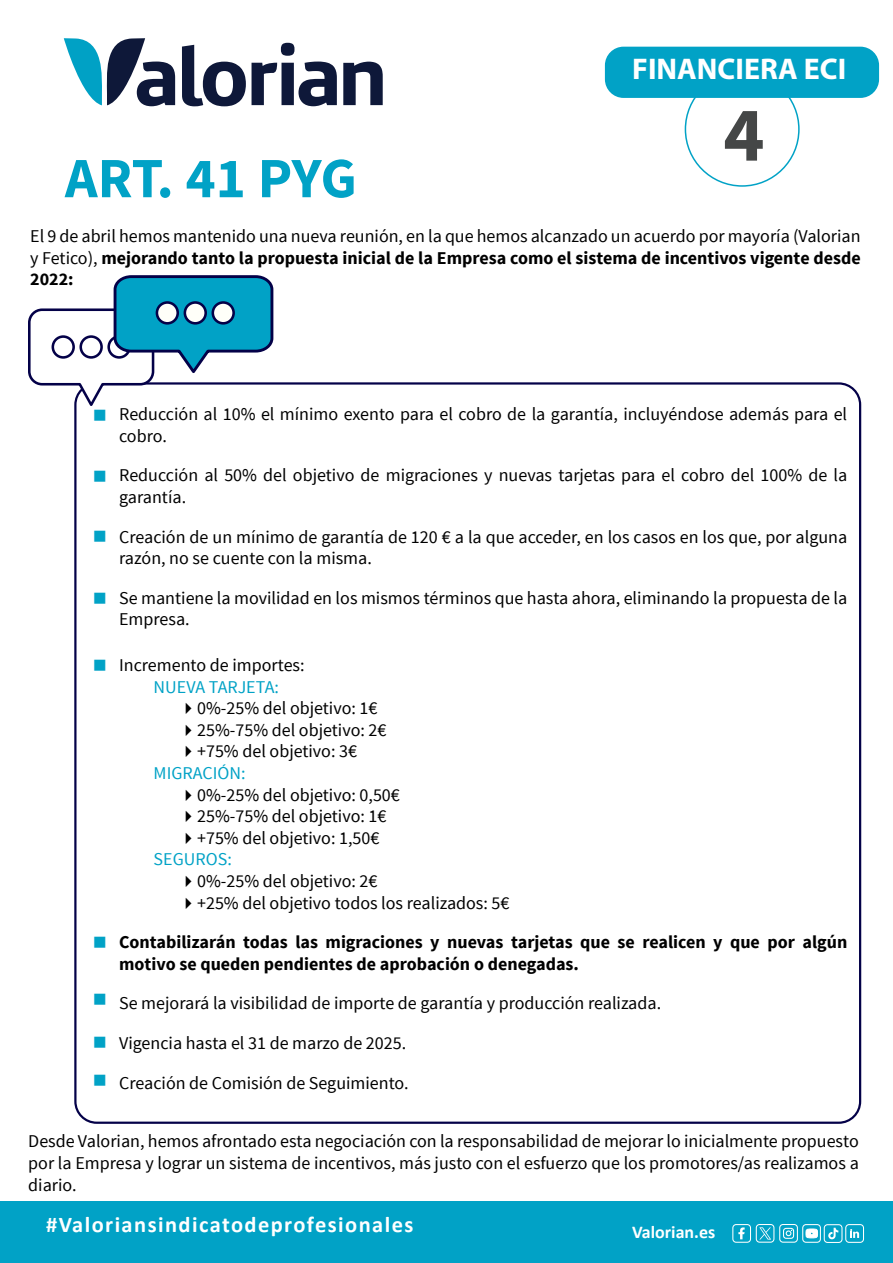
<style>
.page{position:relative;width:893px;height:1263px;background:#fff}
.page>*{position:absolute;margin:0;border:0;box-sizing:border-box;transform-origin:0 0}
.t1{font:700 78px "Source Sans Pro";color:#454747}
.t2{font:700 57px "Source Sans Pro";letter-spacing:-.01em;color:#01a2c6}
.t3{font:700 30px "Myriad Pro";color:#fff}
.t4{font:700 22.5px "Calibri";letter-spacing:.065em;color:#fff}
.t5{font:18px/21.6px "Source Sans Pro";color:#000}
.t6{font:700 18px/21.6px "Source Sans Pro";color:#000}
.t7{font:18px "Source Sans Pro";color:#01a2c6}
.t8{font:700 18px "Calibri";color:#fff}
.s1{font-weight:700}
.s2{color:#01a2c6}
</style>
<div class="page">
<div style="left:0;top:1201px;width:893px;height:62px;background:#01a2c6"></div>
<svg style="left:252px;top:43px;width:85px;height:63px"></svg>
<svg style="left:343px;top:62px;width:40px;height:43px"></svg>
<svg style="left:64px;top:38px;width:111px;height:68px"></svg>
<svg style="left:182px;top:45px;width:64px;height:61px"></svg>
<svg style="left:806px;top:1229px;width:12px;height:9px"></svg>
<div style="left:802px;top:1224px;width:19px;height:19px;border:1px solid #fff;border-radius:3px"></div>
<div style="left:756px;top:1224px;width:18px;height:19px;border:1px solid #fff;border-radius:3px"></div>
<svg style="left:783px;top:1228px;width:11px;height:11px"></svg>
<div style="left:779px;top:1224px;width:19px;height:19px;border:1px solid #fff;border-radius:3px"></div>
<div style="left:732px;top:1224px;width:19px;height:19px;border:1px solid #fff;border-radius:3px"></div>
<svg style="left:738px;top:1227px;width:7px;height:12px"></svg>
<div style="left:824px;top:1224px;width:18px;height:19px;border:1px solid #fff;border-radius:3px"></div>
<svg style="left:828px;top:1228px;width:10px;height:11px"></svg>
<svg style="left:759px;top:1227px;width:12px;height:12px"></svg>
<svg style="left:850px;top:1229px;width:9px;height:9px"></svg>
<div style="left:845px;top:1224px;width:19px;height:19px;border:1px solid #fff;border-radius:3px"></div>
<div style="left:605px;top:47px;width:274px;height:51px;background:#01a2c6;border-radius:19px"></div>
<svg style="left:28px;top:275px;width:247px;height:146px"></svg>
<h2 class="t2" style="left:65px;top:142px;width:293px">ART. 41 PYG</h2>
<h3 class="t3" style="left:632px;top:50px;width:216px">FINANCIERA ECI</h3>
<h1 class="t1" style="left:723px;top:85px;width:43px">4</h1>
<p class="t5" style="left:30px;top:226px;width:832px;text-align:justify">El 9 de abril hemos mantenido una nueva reunión, en la que hemos alcanzado un acuerdo por mayoría (Valorian y Fetico), <span class="s1">mejorando tanto la propuesta inicial de la Empresa como el sistema de incentivos vigente desde 2022:</span></p>
<p class="t5" style="left:119px;top:404px;width:730px">Reducción al 10% el mínimo exento para el cobro de la garantía, incluyéndose además para el cobro.</p>
<p class="t5" style="left:119px;top:465px;width:730px">Reducción al 50% del objetivo de migraciones y nuevas tarjetas para el cobro del 100% de la garantía.</p>
<p class="t5" style="left:119px;top:526px;width:730px">Creación de un mínimo de garantía de 120 € a la que acceder, en los casos en los que, por alguna razón, no se cuente con la misma.</p>
<p class="t5" style="left:119px;top:587px;width:730px">Se mantiene la movilidad en los mismos términos que hasta ahora, eliminando la propuesta de la<br>Empresa.</p>
<p class="t5" style="left:119px;top:654px;width:187px">Incremento de importes:</p>
<p class="t7" style="left:154px;top:675px;width:127px">NUEVA TARJETA:</p>
<p class="t5" style="left:179px;top:698px;width:200px">✔0%-25% del objetivo: 1€</p>
<p class="t5" style="left:179px;top:719px;width:209px">✔25%-75% del objetivo: 2€</p>
<p class="t5" style="left:154px;top:741px;width:205px;text-indent:26px">✔+75% del objetivo: 3€<br><span class="s2">MIGRACIÓN:</span></p>
<p class="t5" style="left:179px;top:784px;width:222px">✔0%-25% del objetivo: 0,50€</p>
<p class="t5" style="left:179px;top:806px;width:209px">✔25%-75% del objetivo: 1€</p>
<p class="t5" style="left:154px;top:827px;width:227px;text-indent:26px">✔+75% del objetivo: 1,50€<br><span class="s2">SEGUROS:</span></p>
<p class="t5" style="left:179px;top:870px;width:200px">✔0%-25% del objetivo: 2€</p>
<p class="t5" style="left:179px;top:892px;width:332px">✔+25% del objetivo todos los realizados: 5€</p>
<p class="t6" style="left:119px;top:932px;width:730px">Contabilizarán todas las migraciones y nuevas tarjetas que se realicen y que por algún motivo se queden pendientes de aprobación o denegadas.</p>
<p class="t5" style="left:119px;top:984px;width:543px;line-height:39.6px">Se mejorará la visibilidad de importe de garantía y producción realizada.<br>Vigencia hasta el 31 de marzo de 2025.</p>
<p class="t5" style="left:119px;top:1072px;width:291px">Creación de Comisión de Seguimiento.</p>
<p class="t5" style="left:28px;top:1131px;width:832px;text-align:justify">Desde Valorian, hemos afrontado esta negociación con la responsabilidad de mejorar lo inicialmente propuesto por la Empresa y lograr un sistema de incentivos, más justo con el esfuerzo que los promotores/as realizamos a diario.</p>
<p class="t4" style="left:46px;top:1208px;width:369px">#Valoriansindicatodeprofesionales</p>
<p class="t8" style="left:632px;top:1219px;width:85px">Valorian.es</p>
</div>
